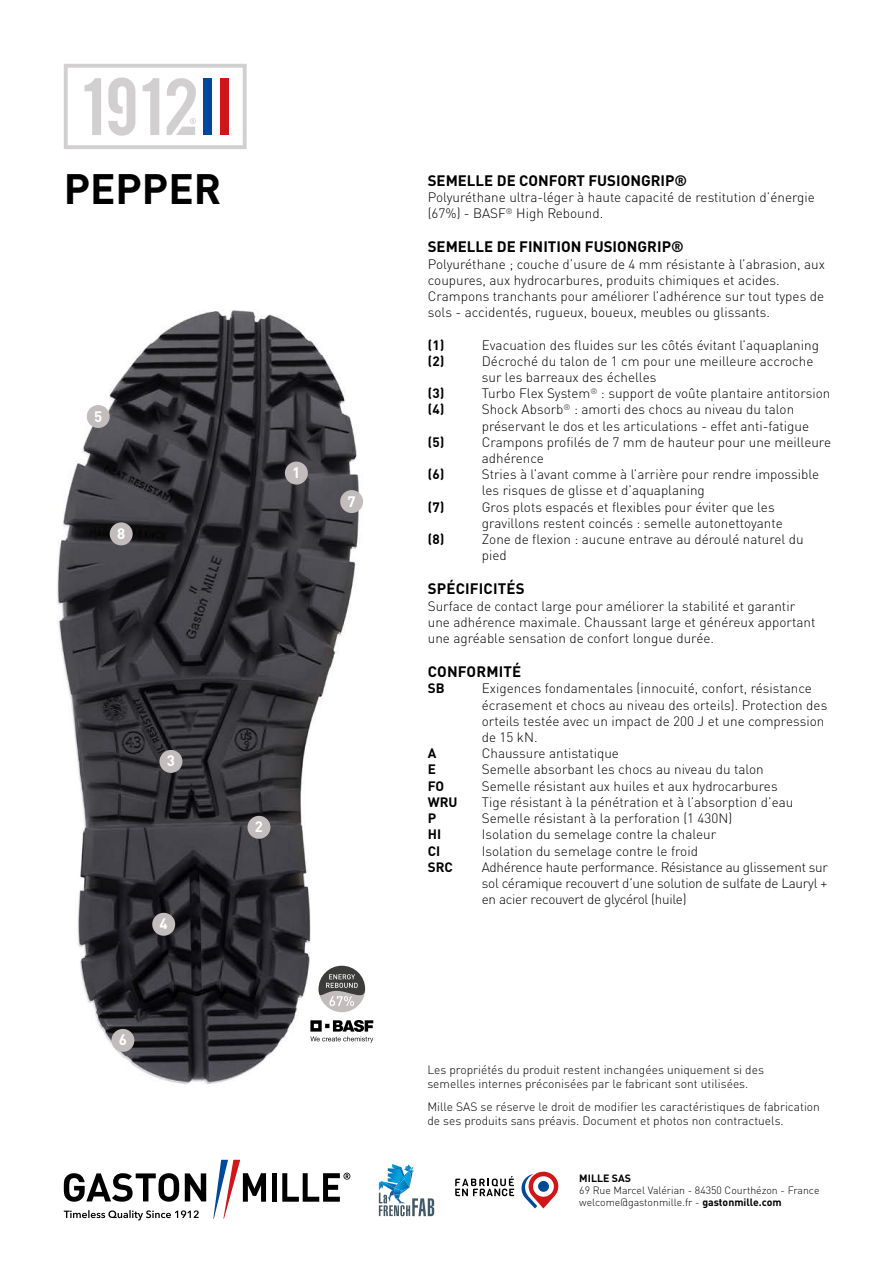
<style>
.page{position:relative;width:893px;height:1263px;background:#fff}
.page>*{position:absolute;margin:0;border:0;box-sizing:border-box;transform-origin:0 0}
.t1{font:700 42px "DIN Pro";color:#000}
.t2{font:700 15px "DIN Pro";color:#000}
.t3{font:700 15px "DIN Pro";color:#fff}
.t4{font:300 13.5px/16.2px "DIN Pro";color:#000}
.t5{font:700 13.5px "DIN Pro";color:#000}
.t6{font:300 12px/14.4px "DIN Pro";color:#000}
.t7{font:300 10.5px/12px "DIN Pro";color:#000}
.t8{font:700 10.5px "DIN Pro";color:#000}
.s1{font-weight:700}
</style>
<div class="page">
<svg style="left:521px;top:1172px;width:37px;height:36px"></svg>
<div style="left:538px;top:1181px;width:11px;height:11px;background:#00489a;border-radius:50%"></div>
<svg style="left:455px;top:1176px;width:59px;height:20px"></svg>
<img style="left:57px;top:310px;width:350px;height:911px">
<div style="left:285px;top:462px;width:23px;height:23px;background:#c2bdbc;border-radius:50%"></div>
<svg style="left:310px;top:1020px;width:63px;height:23px"></svg>
<div style="left:319px;top:966px;width:46px;height:46px;background:#c2bdbc;border-radius:50%"></div>
<svg style="left:319px;top:966px;width:46px;height:40px"></svg>
<div style="left:340px;top:490px;width:23px;height:23px;background:#c2bdbc;border-radius:50%"></div>
<div style="left:247px;top:816px;width:23px;height:23px;background:#c2bdbc;border-radius:50%"></div>
<div style="left:159px;top:750px;width:23px;height:23px;background:#c2bdbc;border-radius:50%"></div>
<div style="left:152px;top:913px;width:23px;height:23px;background:#c2bdbc;border-radius:50%"></div>
<div style="left:111px;top:1029px;width:23px;height:23px;background:#c2bdbc;border-radius:50%"></div>
<div style="left:87px;top:405px;width:23px;height:23px;background:#c2bdbc;border-radius:50%"></div>
<div style="left:110px;top:522px;width:23px;height:23px;background:#c2bdbc;border-radius:50%"></div>
<svg style="left:379px;top:1164px;width:55px;height:52px"></svg>
<svg style="left:64px;top:64px;width:183px;height:85px"></svg>
<svg style="left:64px;top:1210px;width:135px;height:10px"></svg>
<svg style="left:213px;top:1160px;width:53px;height:59px"></svg>
<div style="left:272px;top:1173px;width:5px;height:29px;background:#000"></div>
<svg style="left:282px;top:1172px;width:68px;height:30px"></svg>
<svg style="left:64px;top:1173px;width:142px;height:29px"></svg>
<h1 class="t1" style="left:64px;top:156px;width:159px">PEPPER</h1>
<p class="t3" style="left:94px;top:404px;width:10px">5</p>
<p class="t3" style="left:117px;top:522px;width:10px">8</p>
<p class="t3" style="left:292px;top:461px;width:10px">1</p>
<p class="t3" style="left:348px;top:489px;width:10px">7</p>
<p class="t3" style="left:167px;top:749px;width:10px">3</p>
<p class="t3" style="left:160px;top:912px;width:10px">4</p>
<p class="t3" style="left:119px;top:1028px;width:10px">6</p>
<p class="t3" style="left:255px;top:815px;width:10px">2</p>
<p class="t2" style="left:428px;top:169px;width:261px">SEMELLE DE CONFORT FUSIONGRIP®</p>
<p class="t4" style="left:428px;top:188px;width:389px">Polyuréthane ultra-léger à haute capacité de restitution d’énergie (67%) - BASF<sup>®</sup> High Rebound.</p>
<p class="t2" style="left:428px;top:235px;width:257px">SEMELLE DE FINITION FUSIONGRIP®</p>
<p class="t4" style="left:428px;top:255px;width:399px">Polyuréthane ; couche d’usure de 4 mm résistante à l’abrasion, aux coupures, aux hydrocarbures, produits chimiques et acides.<br>Crampons tranchants pour améliorer l’adhérence sur tout types de sols - accidentés, rugueux, boueux, meubles ou glissants.</p>
<p class="t5" style="left:428px;top:334px;width:18px">(1)</p>
<p class="t4" style="left:482px;top:336px;width:339px">Evacuation des fluides sur les côtés évitant l’aquaplaning</p>
<p class="t5" style="left:428px;top:350px;width:18px">(2)</p>
<p class="t4" style="left:482px;top:352px;width:333px">Décroché du talon de 1 cm pour une meilleure accroche sur les barreaux des échelles</p>
<p class="t5" style="left:428px;top:383px;width:18px">(3)</p>
<p class="t4" style="left:482px;top:384px;width:350px">Turbo Flex System<sup>®</sup> : support de voûte plantaire antitorsion</p>
<p class="t5" style="left:428px;top:399px;width:18px">(4)</p>
<p class="t4" style="left:482px;top:401px;width:329px">Shock Absorb<sup>®</sup> : amorti des chocs au niveau du talon préservant le dos et les articulations - effet anti-fatigue</p>
<p class="t5" style="left:428px;top:431px;width:18px">(5)</p>
<p class="t4" style="left:482px;top:433px;width:351px">Crampons profilés de 7 mm de hauteur pour une meilleure adhérence</p>
<p class="t5" style="left:428px;top:464px;width:18px">(6)</p>
<p class="t4" style="left:482px;top:465px;width:339px">Stries à l’avant comme à l’arrière pour rendre impossible les risques de glisse et d’aquaplaning</p>
<p class="t5" style="left:428px;top:496px;width:18px">(7)</p>
<p class="t4" style="left:482px;top:498px;width:302px">Gros plots espacés et flexibles pour éviter que les gravillons restent coincés : semelle autonettoyante</p>
<p class="t5" style="left:428px;top:529px;width:18px">(8)</p>
<p class="t4" style="left:482px;top:530px;width:323px">Zone de flexion : aucune entrave au déroulé naturel du pied</p>
<p class="t2" style="left:428px;top:577px;width:98px">SPÉCIFICITÉS</p>
<p class="t4" style="left:428px;top:597px;width:389px">Surface de contact large pour améliorer la stabilité et garantir une adhérence maximale. Chaussant large et généreux apportant une agréable sensation de confort longue durée.</p>
<p class="t2" style="left:428px;top:660px;width:95px">CONFORMITÉ</p>
<p class="t5" style="left:428px;top:678px;width:18px">SB</p>
<p class="t4" style="left:482px;top:680px;width:347px">Exigences fondamentales (innocuité, confort, résistance écrasement et chocs au niveau des orteils). Protection des orteils testée avec un impact de 200 J et une compression de 15 kN.</p>
<p class="t5" style="left:428px;top:743px;width:10px">A</p>
<p class="t4" style="left:482px;top:744px;width:139px">Chaussure antistatique</p>
<p class="t5" style="left:428px;top:759px;width:10px">E</p>
<p class="t4" style="left:482px;top:761px;width:284px">Semelle absorbant les chocs au niveau du talon</p>
<p class="t5" style="left:428px;top:775px;width:18px">FO</p>
<p class="t4" style="left:482px;top:777px;width:297px">Semelle résistant aux huiles et aux hydrocarbures</p>
<p class="t5" style="left:428px;top:791px;width:31px">WRU</p>
<p class="t4" style="left:482px;top:793px;width:313px">Tige résistant à la pénétration et à l’absorption d’eau</p>
<p class="t5" style="left:428px;top:808px;width:10px">P</p>
<p class="t4" style="left:482px;top:809px;width:252px">Semelle résistant à la perforation (1 430N)</p>
<p class="t5" style="left:428px;top:824px;width:15px">HI</p>
<p class="t4" style="left:482px;top:825px;width:236px">Isolation du semelage contre la chaleur</p>
<p class="t5" style="left:428px;top:840px;width:14px">CI</p>
<p class="t4" style="left:482px;top:842px;width:218px">Isolation du semelage contre le froid</p>
<p class="t5" style="left:428px;top:856px;width:27px">SRC</p>
<p class="t4" style="left:482px;top:858px;width:348px;text-align:justify">Adhérence haute performance. Résistance au glissement sur sol céramique recouvert d’une solution de sulfate de Lauryl + en acier recouvert de glycérol (huile)</p>
<p class="t6" style="left:427px;top:1061px;width:338px">Les propriétés du produit restent inchangées uniquement si des semelles internes préconisées par le fabricant sont utilisées.</p>
<p class="t6" style="left:427px;top:1098px;width:394px">Mille SAS se réserve le droit de modifier les caractéristiques de fabrication de ses produits sans préavis. Document et photos non contractuels.</p>
<p class="t8" style="left:579px;top:1170px;width:53px">MILLE SAS</p>
<p class="t7" style="left:579px;top:1183px;width:242px">69 Rue Marcel Valérian - 84350 Courthézon - France welcome@gastonmille.fr - <span class="s1">gastonmille.com</span></p>
</div>
